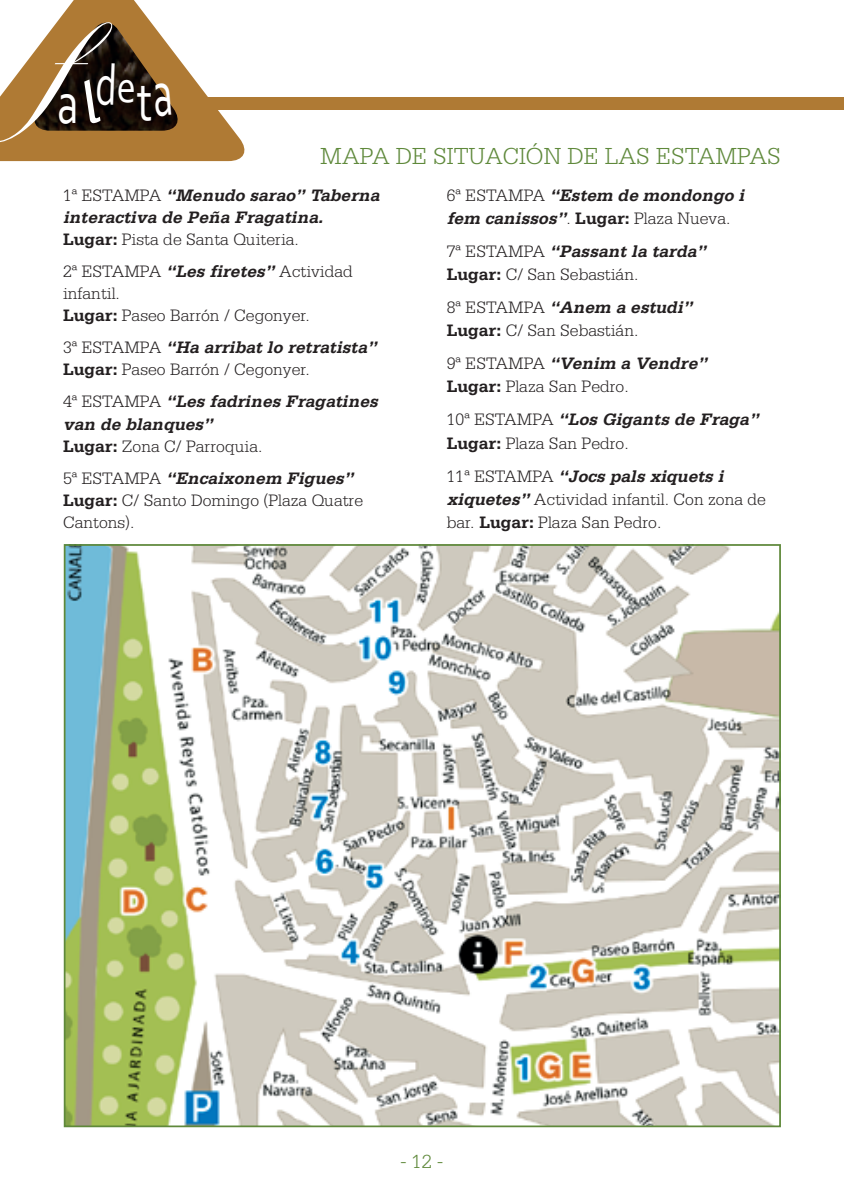
<style>
.page{position:relative;width:844px;height:1191px;background:#fff}
.page>*{position:absolute;margin:0;border:0;box-sizing:border-box;transform-origin:0 0}
.t1{font:60.02px "Corbel";color:#fff;scale:.73 1}
.t2{font:57.4px "Corbel";color:#fff;scale:.77 1}
.t3{font:45.68px "Corbel";color:#fff;scale:.85 1}
.t4{font:300 24.5px "Serifa Std";color:#5f893b}
.t5{font:300 20.12px "Serifa Std";color:#5f893b}
.t6{font:300 17.5px/23.1px "Serifa Std";color:#231f20}
.t7{font:italic 700 17.5px/22.1px "Serifa Std";color:#231f20}
.s1{font-weight:300;font-style:normal}
.s2{font-style:normal}
.s3{font-weight:700;font-style:italic}
.s4{font-weight:700}
</style>
<div class="page">
<img style="left:67px;top:547px;width:710px;height:577px">
<div style="left:0;top:97px;width:843px;height:13px;background:#af7a34"></div>
<svg style="left:0;top:0;width:245px;height:161px"></svg>
<h1 class="t1" style="left:57px;top:66px;width:31px">a</h1>
<h3 class="t3" style="left:117px;top:59px;width:24px">e</h3>
<h2 class="t2" style="left:137px;top:66px;width:21px">t</h2>
<h3 class="t4" style="left:320px;top:142px;width:462px">MAPA DE SITUACIÓN DE LAS ESTAMPAS</h3>
<p class="t7" style="left:63px;top:184px;width:322px"><span class="s1">1 ª E S TA M PA</span> “Menudo sarao” Taberna interactiva de Peña Fragatina.<br><span class="s2">Lugar:</span> <span class="s1">Pista de Santa Quiteria.</span></p>
<p class="t6" style="left:63px;top:260px;width:291px;line-height:22.2px">2ª ESTAMPA <span class="s3">“Les firetes”</span> Actividad infantil.<br><span class="s4">Lugar:</span> Paseo Barrón / Cegonyer.</p>
<p class="t6" style="left:63px;top:336px;width:319px;line-height:22.1px">3 ª E S TA M P A <span class="s3">“Ha arribatlo retratista”<br></span><span class="s4">Lugar:</span> Paseo Barrón / Cegonyer.</p>
<p class="t7" style="left:63px;top:390px;width:320px"><span class="s1">4 ª E S TA M PA</span> “Les fadrines Fragatines van de blanques”<br><span class="s2">Lugar:</span> <span class="s1">Zona C/ Parroquia.</span></p>
<p class="t6" style="left:63px;top:467px;width:301px;line-height:22.1px">5 ª E S TA M PA <span class="s3">“Encaixonem Figues”<br></span><span class="s4">Lugar:</span> C/ Santo Domingo (Plaza Quatre<br>Cantons).</p>
<p class="t7" style="left:446px;top:183px;width:303px;line-height:23.1px"><span class="s1">6 ª E S TA M PA</span> “Estem de mondongo i fem canissos”<span class="s1">.</span> <span class="s2">Lugar:</span> <span class="s1">Plaza Nueva.</span></p>
<p class="t6" style="left:446px;top:240px;width:265px">7 ª E S TA M PA <span class="s3">“Passantla tarda”<br></span><span class="s4">Lugar:</span> C/ San Sebastián.</p>
<p class="t6" style="left:446px;top:296px;width:251px">8 ª E S TA M PA <span class="s3">“Anem a estudi”<br></span><span class="s4">Lugar:</span> C/ San Sebastián.</p>
<p class="t6" style="left:446px;top:352px;width:266px">9 ª E S TA M PA <span class="s3">“Venim a Vendre”<br></span><span class="s4">Lugar:</span> Plaza San Pedro.</p>
<p class="t6" style="left:446px;top:408px;width:318px">1 0 ª E S TA M PA <span class="s3">“Los Gigants de Fraga”<br></span><span class="s4">Lugar:</span> Plaza San Pedro.</p>
<p class="t6" style="left:446px;top:464px;width:320px">1 1 ª E S TA M PA <span class="s3">“Jocs pals xiquets i xiquetes”</span> Actividad infantil. Con zona de bar. <span class="s4">Lugar:</span> Plaza San Pedro.</p>
<p class="t5" style="left:400px;top:1150px;width:45px">- 12 -</p>
</div>
